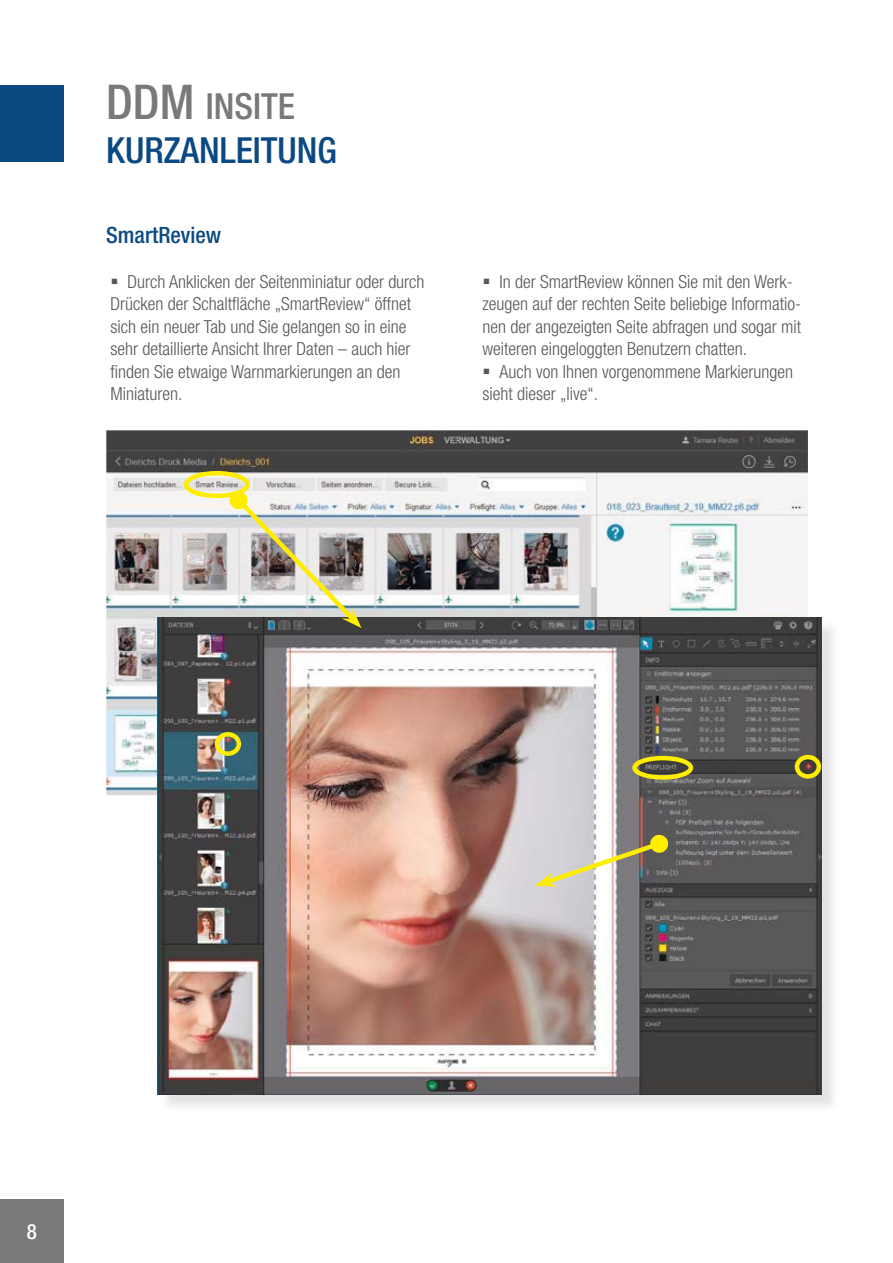
<style>
.page{position:relative;width:893px;height:1263px;background:#fff}
.page>*{position:absolute;margin:0;border:0;box-sizing:border-box;transform-origin:0 0}
.t1{font:500 condensed 36px/43.2px "Helvetica Neue LT Std";color:#0b4982}
.t2{font:500 condensed 22.5px "Helvetica Neue LT Std";color:#0b4982}
.t3{font:500 condensed 21px "Helvetica Neue LT Std";color:#fff}
.t4{font:300 condensed 18px/22.5px "Helvetica Neue LT Std";color:#575756}
.s1{font-size:48px;color:#797978}
.s2{color:#797978}
</style>
<div class="page">
<div style="left:0;top:85px;width:64px;height:77px;background:#0b4982"></div>
<div style="left:0;top:1199px;width:64px;height:64px;background:#797978"></div>
<img style="left:106px;top:430px;width:702px;height:365px">
<img style="left:788px;top:620px;width:45px;height:486px">
<img style="left:160px;top:1094px;width:628px;height:12px">
<img style="left:157px;top:617px;width:664px;height:477px">
<svg style="left:184px;top:471px;width:177px;height:157px"></svg>
<svg style="left:632px;top:756px;width:61px;height:24px"></svg>
<svg style="left:535px;top:834px;width:134px;height:52px;background:#bab59c"></svg>
<svg style="left:795px;top:755px;width:26px;height:24px"></svg>
<svg style="left:215px;top:732px;width:26px;height:24px"></svg>
<h1 class="t1" style="left:106px;top:84px;width:232px"><span class="s1">DDM</span> <span class="s2">INSITE<br></span>KURZANLEITUNG</h1>
<p class="t2" style="left:106px;top:221px;width:116px">SmartReview</p>
<p class="t4" style="left:111px;top:270px;width:316px;text-indent:17px">Durch Anklicken der Seitenminiatur oder durch Drücken der Schaltfläche „SmartReview“ öffnet sich ein neuer Tab und Sie gelangen so in eine sehr detaillierte Ansicht Ihrer Daten – auch hier finden Sie etwaige Warnmarkierungen an den Miniaturen.</p>
<p class="t4" style="left:483px;top:270px;width:320px;text-indent:17px">In der SmartReview können Sie mit den Werk&shy;zeugen auf der rechten Seite beliebige Informatio&shy;nen der angezeigten Seite abfragen und sogar mit weiteren eingeloggten Benutzern chatten.</p>
<p class="t4" style="left:483px;top:360px;width:312px;text-indent:17px">Auch von Ihnen vorgenommene Markierungen sieht dieser „live“.</p>
<p class="t3" style="left:27px;top:1218px;width:12px">8</p>
</div>
